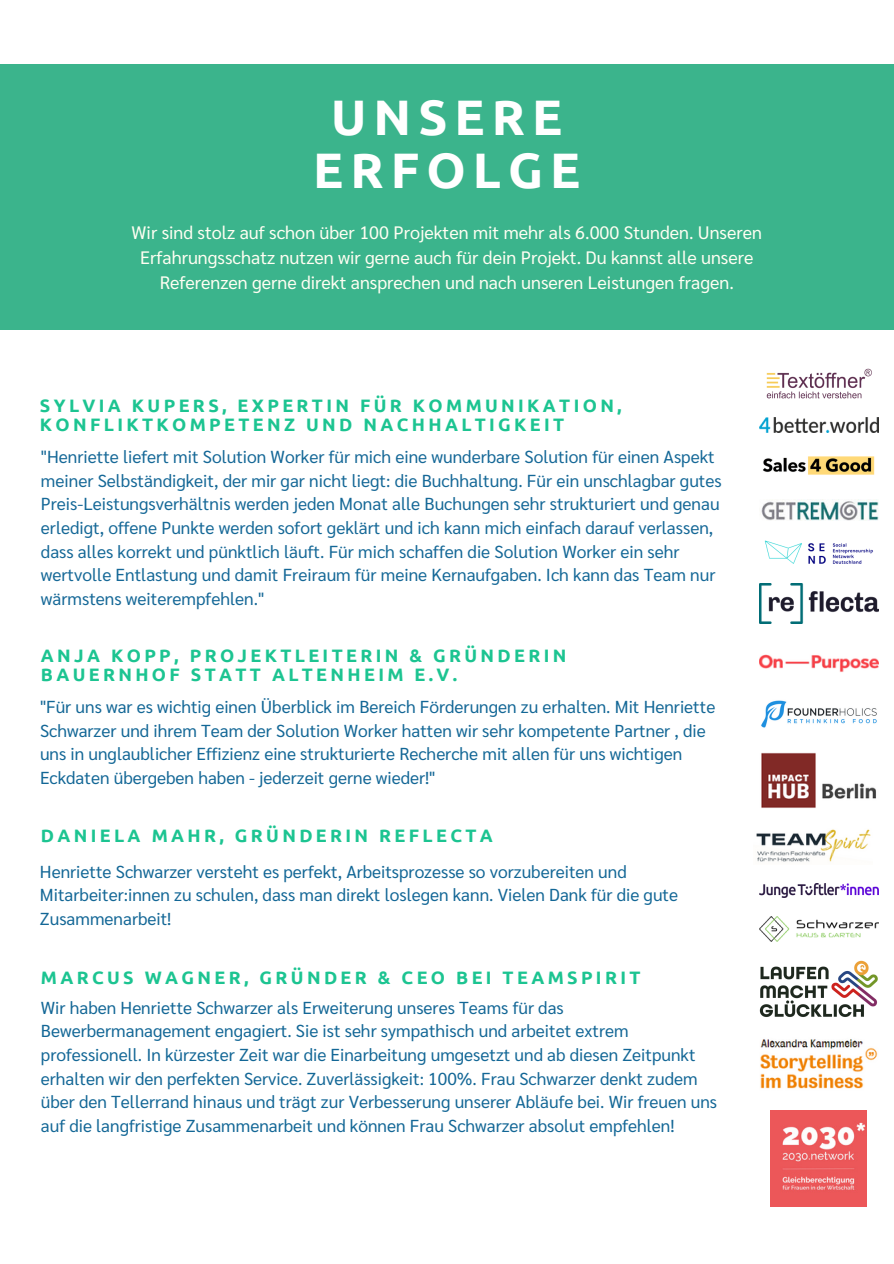
<style>
.page{position:relative;width:894px;height:1264px;background:#fff}
.page>*{position:absolute;margin:0;border:0;box-sizing:border-box;transform-origin:0 0}
.t1{font:700 49.95px/52.8px "Ubuntu";letter-spacing:.14em;color:#fff;text-align:center}
.t2{font:700 18px/19.2px "Ubuntu";letter-spacing:.185em;color:#1cc491}
.t3{font:18px/24.8px "Sarabun";color:#fffef2;text-align:center}
.t4{font:17.4px/23.7px "Sarabun";color:#136796}
.t5{font:17.4px/23.7px "Sarabun";color:#156897}
</style>
<div class="page">
<div style="left:0;top:64px;width:893px;height:266px;background:#3bb48c"></div>
<img style="left:766px;top:368px;width:106px;height:31px">
<img style="left:763px;top:456px;width:112px;height:19px">
<img style="left:756px;top:829px;width:115px;height:33px">
<img style="left:761px;top:700px;width:116px;height:28px">
<img style="left:759px;top:916px;width:119px;height:25px">
<img style="left:761px;top:752px;width:115px;height:56px">
<img style="left:759px;top:654px;width:119px;height:18px">
<img style="left:759px;top:583px;width:119px;height:40px">
<img style="left:764px;top:540px;width:109px;height:24px">
<img style="left:761px;top:499px;width:117px;height:21px">
<img style="left:759px;top:883px;width:119px;height:14px">
<img style="left:760px;top:1039px;width:118px;height:50px">
<img style="left:759px;top:960px;width:119px;height:57px">
<img style="left:759px;top:418px;width:119px;height:14px">
<img style="left:770px;top:1110px;width:96px;height:96px">
<p class="t1" style="left:313px;top:90px;width:269px">UNSERE<br>ERFOLGE</p>
<p class="t3" style="left:132px;top:219px;width:631px">Wir sind stolz auf schon über 100 Projekten mit mehr als 6.000 Stunden. Unseren<br>Erfahrungsschatz nutzen wir gerne auch für dein Projekt. Du kannst alle unsere<br>Referenzen gerne direkt ansprechen und nach unseren Leistungen fragen.</p>
<p class="t2" style="left:40px;top:395px;width:583px">SYLVIA KUPERS, EXPERTIN FÜR KOMMUNIKATION,<br>KONFLIKTKOMPETENZ UND NACHHALTIGKEIT</p>
<h2 class="t5" style="left:41px;top:444px;width:682px">"Henriette liefert mit Solution Worker für mich eine wunderbare Solution für einen Aspekt meiner Selbständigkeit, der mir gar nicht liegt: die Buchhaltung. Für ein unschlagbar gutes Preis-Leistungsverhältnis werden jeden Monat alle Buchungen sehr strukturiert und genau erledigt, offene Punkte werden sofort geklärt und ich kann mich einfach darauf verlassen, dass alles korrekt und pünktlich läuft. Für mich schaffen die Solution Worker ein sehr wertvolle Entlastung und damit Freiraum für meine Kernaufgaben. Ich kann das Team nur wärmstens weiterempfehlen."</h2>
<p class="t2" style="left:41px;top:646px;width:527px">ANJA KOPP, PROJEKTLEITERIN &amp; GRÜNDERIN<br>BAUERNHOF STATT ALTENHEIM E.V.</p>
<p class="t4" style="left:40px;top:694px;width:676px">"Für uns war es wichtig einen Überblick im Bereich Förderungen zu erhalten. Mit Henriette Schwarzer und ihrem Team der Solution Worker hatten wir sehr kompetente Partner , die uns in unglaublicher Effizienz eine strukturierte Recherche mit allen für uns wichtigen Eckdaten übergeben haben - jederzeit gerne wieder!"</p>
<h2 class="t2" style="left:41px;top:826px;width:453px">DANIELA MAHR, GRÜNDERIN REFLECTA</h2>
<p class="t4" style="left:40px;top:858px;width:639px">Henriette Schwarzer versteht es perfekt, Arbeitsprozesse so vorzubereiten und<br>Mitarbeiter:innen zu schulen, dass man direkt loslegen kann. Vielen Dank für die gute<br>Zusammenarbeit!</p>
<p class="t2" style="left:41px;top:967px;width:601px">MARCUS WAGNER, GRÜNDER &amp; CEO BEI TEAMSPIRIT</p>
<p class="t4" style="left:41px;top:994px;width:677px">Wir haben Henriette Schwarzer als Erweiterung unseres Teams für das Bewerbermanagement engagiert. Sie ist sehr sympathisch und arbeitet extrem professionell. In kürzester Zeit war die Einarbeitung umgesetzt und ab diesen Zeitpunkt erhalten wir den perfekten Service. Zuverlässigkeit: 100%. Frau Schwarzer denkt zudem über den Tellerrand hinaus und trägt zur Verbesserung unserer Abläufe bei. Wir freuen uns auf die langfristige Zusammenarbeit und können Frau Schwarzer absolut empfehlen!</p>
</div>
